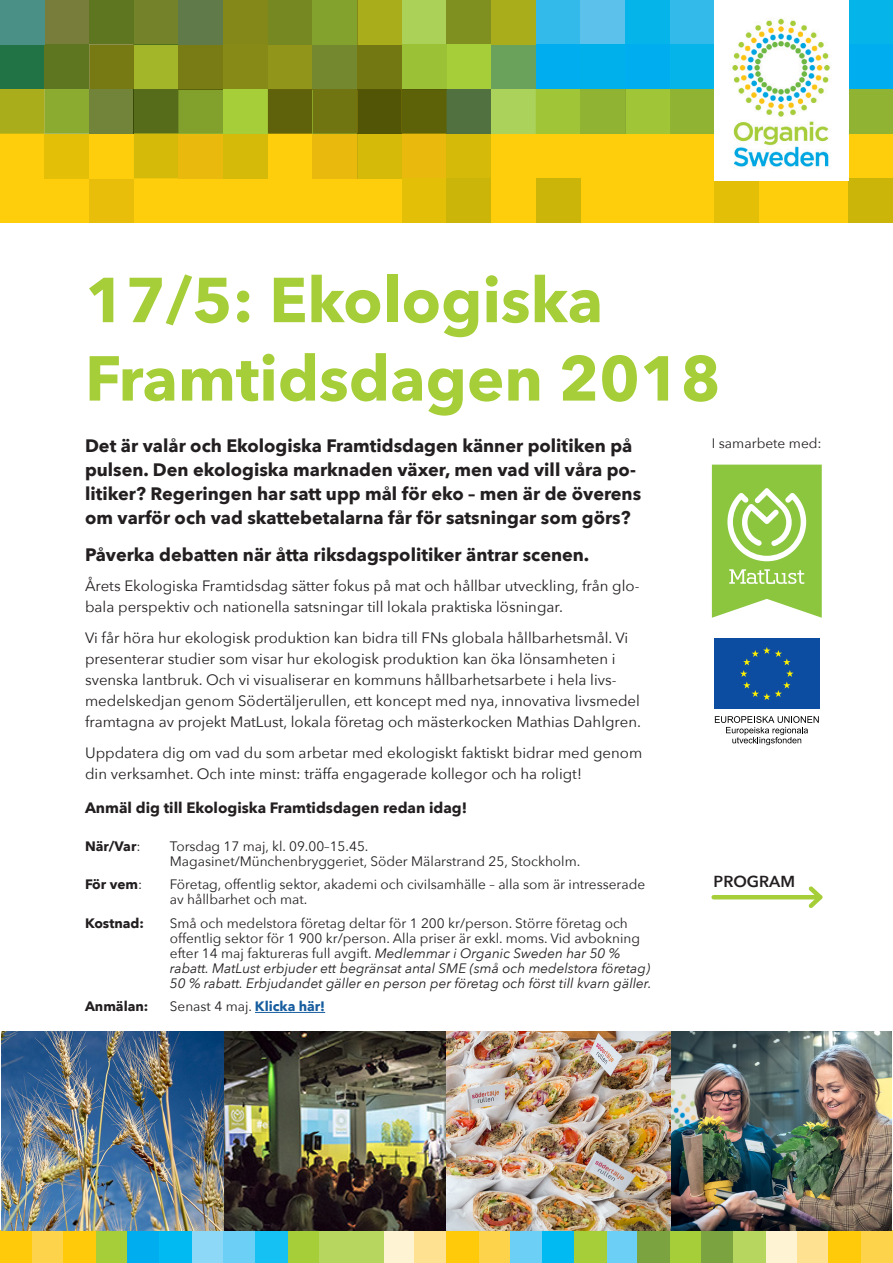
<style>
.page{position:relative;width:893px;height:1263px;background:#fff}
.page>*{position:absolute;margin:0;border:0;box-sizing:border-box;transform-origin:0 0}
.Rubrik{font:700 62.7px/78.4px "Avenir Next";color:#a6ce39}
.Brödtext{font:700 18px/24px "Avenir Next";color:#231f20}
.Brödtext-2{font:600 15.9px "Avenir Next";color:#231f20}
.Brödtext-3{font:15px/21px "Avenir Next";color:#231f20}
.Brödtext-4{font:700 15px "Avenir Next";color:#231f20}
.Tid_och_plats{font:italic 13.65px/15px "Avenir Next";color:#231f20}
.Tid_och_plats-2{font:13.65px/15px "Avenir Next";color:#231f20}
.Tid_och_plats-3{font:700 13.65px "Avenir Next";color:#231f20}
.Brödtext-5{font:13.65px "Avenir Next";color:#231f20}
.s1{font-weight:400}
.s2{font-style:normal}
.s3{font-weight:700;color:#175d9e}
</style>
<div class="page">
<div style="left:45px;top:0;width:44px;height:44px;background:#797d3c"></div>
<div style="left:89px;top:0;width:45px;height:44px;background:#5d761f"></div>
<div style="left:134px;top:0;width:45px;height:44px;background:#74832a"></div>
<div style="left:223px;top:0;width:45px;height:44px;background:#838818"></div>
<div style="left:402px;top:0;width:44px;height:44px;background:#abd158"></div>
<div style="left:446px;top:0;width:45px;height:44px;background:#7f8f20"></div>
<div style="left:536px;top:0;width:44px;height:44px;background:#34baea"></div>
<div style="left:580px;top:0;width:45px;height:44px;background:#5cc1eb"></div>
<div style="left:625px;top:0;width:45px;height:44px;background:#05b4e9"></div>
<div style="left:670px;top:0;width:44px;height:44px;background:#34baea"></div>
<div style="left:848px;top:0;width:45px;height:44px;background:#05b4e9"></div>
<div style="left:223px;top:44px;width:45px;height:45px;background:#878a16"></div>
<div style="left:446px;top:44px;width:45px;height:45px;background:#a6ce39"></div>
<div style="left:580px;top:44px;width:45px;height:45px;background:#00b0eb"></div>
<div style="left:625px;top:44px;width:45px;height:45px;background:#00aeef"></div>
<div style="left:670px;top:44px;width:44px;height:45px;background:#05b4e9"></div>
<div style="left:848px;top:44px;width:45px;height:45px;background:#00aeef"></div>
<div style="left:223px;top:89px;width:45px;height:45px;background:#a6ce39"></div>
<div style="left:446px;top:89px;width:45px;height:45px;background:#517140"></div>
<div style="left:491px;top:134px;width:45px;height:44px;background:#fecd0c"></div>
<div style="left:536px;top:134px;width:44px;height:44px;background:#fecd0c"></div>
<div style="left:580px;top:134px;width:45px;height:44px;background:#fecd0c"></div>
<div style="left:625px;top:134px;width:45px;height:44px;background:#fecd0c"></div>
<div style="left:670px;top:134px;width:44px;height:44px;background:#fecd0c"></div>
<div style="left:848px;top:134px;width:45px;height:44px;background:#fecd0c"></div>
<div style="left:0;top:178px;width:45px;height:45px;background:#fecd0c"></div>
<div style="left:45px;top:178px;width:44px;height:45px;background:#fecd0c"></div>
<div style="left:134px;top:178px;width:45px;height:45px;background:#fecd0c"></div>
<div style="left:179px;top:178px;width:44px;height:45px;background:#fecd0c"></div>
<div style="left:223px;top:178px;width:45px;height:45px;background:#fecd0c"></div>
<div style="left:268px;top:178px;width:45px;height:45px;background:#fecd0c"></div>
<div style="left:313px;top:178px;width:44px;height:45px;background:#fecd0c"></div>
<div style="left:357px;top:178px;width:45px;height:45px;background:#fecd0c"></div>
<div style="left:491px;top:178px;width:45px;height:45px;background:#fecd0c"></div>
<div style="left:580px;top:178px;width:45px;height:45px;background:#fecd0c"></div>
<div style="left:625px;top:178px;width:45px;height:45px;background:#fecd0c"></div>
<div style="left:670px;top:178px;width:44px;height:45px;background:#fecd0c"></div>
<div style="left:759px;top:178px;width:45px;height:45px;background:#fecd0c"></div>
<div style="left:804px;top:178px;width:44px;height:45px;background:#fecd0c"></div>
<div style="left:0;top:0;width:45px;height:44px;background:#4b9086"></div>
<div style="left:179px;top:0;width:44px;height:44px;background:#607a4a"></div>
<svg style="left:491px;top:44px;width:89px;height:90px;background:#6eb976"></svg>
<div style="left:580px;top:89px;width:45px;height:45px;background:#91b333"></div>
<div style="left:625px;top:89px;width:45px;height:45px;background:#a0c537"></div>
<div style="left:670px;top:89px;width:44px;height:45px;background:#91b333"></div>
<div style="left:848px;top:89px;width:45px;height:45px;background:#91b333"></div>
<div style="left:268px;top:0;width:45px;height:44px;background:#768821"></div>
<div style="left:313px;top:0;width:44px;height:44px;background:#83a22d"></div>
<div style="left:357px;top:0;width:45px;height:44px;background:#a9ad1c"></div>
<div style="left:491px;top:0;width:45px;height:44px;background:#a9ad1c"></div>
<div style="left:89px;top:178px;width:45px;height:45px;background:#e8be0a"></div>
<div style="left:223px;top:134px;width:45px;height:44px;background:#d6ba09"></div>
<svg style="left:268px;top:44px;width:178px;height:134px;background:#999213"></svg>
<div style="left:446px;top:134px;width:45px;height:44px;background:#d6ba09"></div>
<svg style="left:0;top:44px;width:223px;height:134px;background:#9c9e1d"></svg>
<div style="left:402px;top:178px;width:44px;height:45px;background:#e4bf08"></div>
<div style="left:714px;top:181px;width:45px;height:42px;background:#e4bf08"></div>
<div style="left:446px;top:178px;width:45px;height:45px;background:#cbb509"></div>
<div style="left:536px;top:178px;width:44px;height:45px;background:#cbb509"></div>
<div style="left:848px;top:178px;width:45px;height:45px;background:#cbb509"></div>
<div style="left:714px;top:0;width:135px;height:180px;background:#fff"></div>
<img style="left:732px;top:18px;width:98px;height:149px">
<div style="left:96px;top:1231px;width:32px;height:32px;background:#a6ce39"></div>
<div style="left:287px;top:1231px;width:32px;height:32px;background:#a6ce39"></div>
<div style="left:670px;top:1231px;width:32px;height:32px;background:#a6ce39"></div>
<div style="left:478px;top:1231px;width:32px;height:32px;background:#fed34c"></div>
<div style="left:861px;top:1231px;width:32px;height:32px;background:#fed34c"></div>
<div style="left:0;top:1231px;width:32px;height:32px;background:#feca0a"></div>
<div style="left:191px;top:1231px;width:32px;height:32px;background:#8dd7f7"></div>
<div style="left:382px;top:1231px;width:32px;height:32px;background:#fef3d2"></div>
<div style="left:765px;top:1231px;width:32px;height:32px;background:#fef3d2"></div>
<div style="left:128px;top:1231px;width:32px;height:32px;background:#00aeef"></div>
<div style="left:319px;top:1231px;width:32px;height:32px;background:#b6d65f"></div>
<div style="left:702px;top:1231px;width:32px;height:32px;background:#7ba340"></div>
<div style="left:510px;top:1231px;width:32px;height:32px;background:#6bcff6"></div>
<div style="left:32px;top:1231px;width:32px;height:32px;background:#fed34c"></div>
<div style="left:223px;top:1231px;width:32px;height:32px;background:#6bcff6"></div>
<div style="left:606px;top:1231px;width:32px;height:32px;background:#6bcff6"></div>
<div style="left:414px;top:1231px;width:32px;height:32px;background:#ffe192"></div>
<div style="left:797px;top:1231px;width:32px;height:32px;background:#ffe192"></div>
<div style="left:160px;top:1231px;width:32px;height:32px;background:#00baf1"></div>
<div style="left:351px;top:1231px;width:32px;height:32px;background:#b6d65f"></div>
<div style="left:734px;top:1231px;width:32px;height:32px;background:#b6d65f"></div>
<div style="left:542px;top:1231px;width:32px;height:32px;background:#00baf1"></div>
<div style="left:574px;top:1231px;width:32px;height:32px;background:#a6ce39"></div>
<div style="left:64px;top:1231px;width:32px;height:32px;background:#feca0a"></div>
<div style="left:255px;top:1231px;width:32px;height:32px;background:#15c0f2"></div>
<div style="left:638px;top:1231px;width:32px;height:32px;background:#7ba340"></div>
<div style="left:446px;top:1231px;width:32px;height:32px;background:#feca0a"></div>
<div style="left:829px;top:1231px;width:32px;height:32px;background:#feca0a"></div>
<svg style="left:712px;top:465px;width:110px;height:153px"></svg>
<div style="left:714px;top:638px;width:106px;height:71px;background:#0d4da1"></div>
<svg style="left:740px;top:647px;width:53px;height:53px"></svg>
<svg style="left:715px;top:716px;width:104px;height:29px"></svg>
<hr style="left:255px;top:1012px;width:70px;height:1px;background:#175d9e">
<img style="left:1px;top:1031px;width:891px;height:200px">
<hr style="left:714px;top:895px;width:106px;height:4px;background:#a6ce39">
<svg style="left:805px;top:886px;width:18px;height:22px"></svg>
<p class="Rubrik" style="left:85px;top:260px;width:637px">17/5: Ekologiska<br>Framtidsdagen 2018</p>
<p class="Brödtext" style="left:85px;top:433px;width:558px">Det är valår och Ekologiska Framtidsdagen känner politiken på pulsen. Den ekologiska marknaden växer, men vad vill våra po&shy;litiker? Regeringen har satt upp mål för eko – men är de överens om varför och vad skattebetalarna får för satsningar som görs?</p>
<p class="Brödtext" style="left:85px;top:542px;width:506px">Påverka debatten när åtta riksdagspolitiker äntrar scenen.</p>
<p class="Brödtext-3" style="left:85px;top:575px;width:556px">Årets Ekologiska Framtidsdag sätter fokus på mat och hållbar utveckling, från glo&shy;bala perspektiv och nationella satsningar till lokala praktiska lösningar.</p>
<p class="Brödtext-3" style="left:85px;top:627px;width:557px">Vi får höra hur ekologisk produktion kan bidra till FNs globala hållbarhetsmål. Vi presenterar studier som visar hur ekologisk produktion kan öka lönsamheten i svenska lantbruk. Och vi visualiserar en kommuns hållbarhetsarbete i hela livs&shy;medelskedjan genom Södertäljerullen, ett koncept med nya, innovativa livsmedel framtagna av projekt MatLust, lokala företag och mästerkocken Mathias Dahlgren.</p>
<p class="Brödtext-3" style="left:85px;top:742px;width:559px">Uppdatera dig om vad du som arbetar med ekologiskt faktiskt bidrar med genom din verksamhet. Och inte minst: träffa engagerade kollegor och ha roligt!</p>
<p class="Brödtext-4" style="left:85px;top:794px;width:384px">Anmäl dig till Ekologiska Framtidsdagen redan idag!</p>
<p class="Tid_och_plats-3" style="left:85px;top:834px;width:57px">När/Var<span class="s1">:</span></p>
<p class="Tid_och_plats-2" style="left:170px;top:838px;width:412px">Torsdag 17 maj, kl. 09.00–15.45.<br>Magasinet/Münchenbryggeriet, Söder Mälarstrand 25, Stockholm.</p>
<p class="Tid_och_plats-3" style="left:85px;top:873px;width:59px">För vem<span class="s1">:</span></p>
<p class="Tid_och_plats-2" style="left:170px;top:876px;width:477px">Företag, offentlig sektor, akademi och civilsamhälle – alla som är intresserade av hållbarhet och mat.</p>
<p class="Tid_och_plats-3" style="left:85px;top:911px;width:61px">Kostnad:</p>
<p class="Tid_och_plats" style="left:170px;top:915px;width:483px"><span class="s2">Små och medelstora företag deltar för 1 200 kr/person. Större företag och offentlig sektor för 1 900 kr/person. Alla priser är exkl. moms. Vid avbokning efter 14 maj faktureras full avgift.</span> Medlemmar i Organic Sweden har 50 % rabatt. MatLust erbjuder ett begränsat antal SME (små och medelstora företag)<br>50 % rabatt. Erbjudandet gäller en person per företag och först till kvarn gäller.</p>
<p class="Tid_och_plats-3" style="left:85px;top:995px;width:65px">Anmälan:</p>
<p class="Tid_och_plats-2" style="left:170px;top:998px;width:157px">Senast 4 maj. <span class="s3">Klicka här!</span></p>
<p class="Brödtext-5" style="left:712px;top:431px;width:111px">I samarbete med:</p>
<p class="Brödtext-2" style="left:714px;top:868px;width:83px">PROGRAM</p>
</div>
